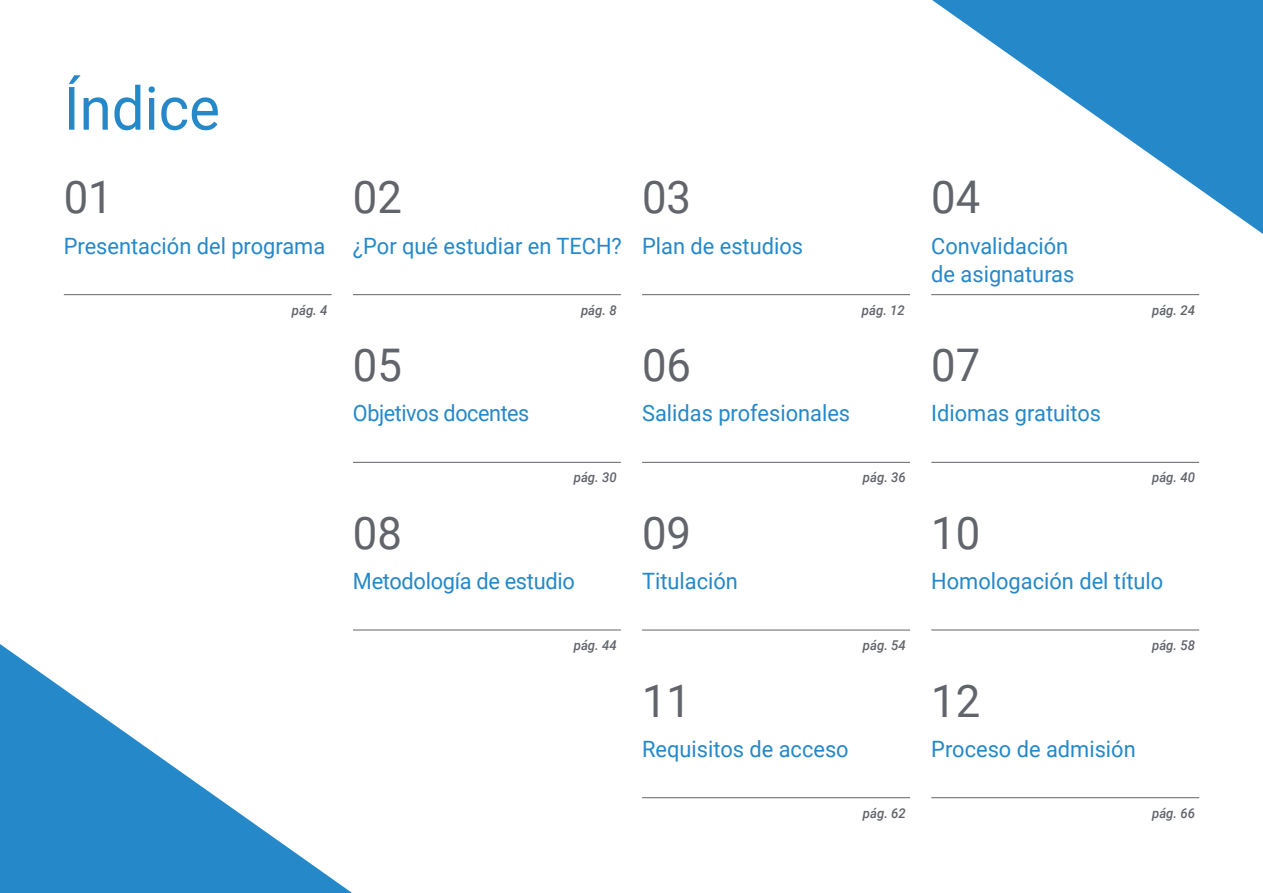
<style>
.page{position:relative;width:1263px;height:893px;background:#fff}
.page>*{position:absolute;margin:0;border:0;box-sizing:border-box;transform-origin:0 0}
.t1{font:60px "Roboto";color:#2488c9}
.t2{font:45px "Roboto";color:#61646a}
.t3{font:22.5px/28.5px "Roboto";color:#2488c9}
.t4{font:22.5px "Roboto";letter-spacing:-.02em;color:#2488c9;scale:.96 1}
.t5{font:italic 500 13.5px "Roboto";color:#61646a}
</style>
<div class="page">
<svg style="left:0;top:644px;width:352px;height:249px"></svg>
<svg style="left:932px;top:0;width:331px;height:234px"></svg>
<hr style="left:931px;top:462px;width:268px;height:1px;background:#61646a">
<hr style="left:353px;top:462px;width:268px;height:1px;background:#61646a">
<hr style="left:353px;top:294px;width:268px;height:1px;background:#61646a">
<hr style="left:931px;top:294px;width:268px;height:1px;background:#61646a">
<hr style="left:64px;top:294px;width:268px;height:1px;background:#61646a">
<hr style="left:642px;top:630px;width:268px;height:1px;background:#61646a">
<hr style="left:931px;top:630px;width:268px;height:1px;background:#61646a">
<hr style="left:353px;top:630px;width:268px;height:1px;background:#61646a">
<hr style="left:642px;top:797px;width:268px;height:1px;background:#61646a">
<hr style="left:931px;top:797px;width:268px;height:1px;background:#61646a">
<hr style="left:642px;top:462px;width:268px;height:1px;background:#61646a">
<hr style="left:642px;top:294px;width:268px;height:1px;background:#61646a">
<h1 class="t1" style="left:64px;top:66px;width:158px">Índice</h1>
<h2 class="t2" style="left:64px;top:166px;width:51px">01</h2>
<h2 class="t2" style="left:353px;top:166px;width:51px">02</h2>
<h2 class="t2" style="left:931px;top:166px;width:51px">04</h2>
<h2 class="t2" style="left:642px;top:166px;width:51px">03</h2>
<p class="t3" style="left:64px;top:230px;width:263px">Presentación del programa</p>
<p class="t3" style="left:642px;top:230px;width:162px">Plan de estudios</p>
<p class="t3" style="left:353px;top:230px;width:270px">¿Por qué estudiar en TECH?</p>
<p class="t3" style="left:931px;top:230px;width:145px">Convalidación de asignaturas</p>
<p class="t5" style="left:862px;top:300px;width:44px">pág. 12</p>
<p class="t5" style="left:292px;top:300px;width:37px">pág. 4</p>
<p class="t5" style="left:581px;top:300px;width:37px">pág. 8</p>
<p class="t5" style="left:1152px;top:300px;width:44px">pág. 24</p>
<h2 class="t2" style="left:353px;top:334px;width:51px">05</h2>
<h2 class="t2" style="left:931px;top:334px;width:51px">07</h2>
<h2 class="t2" style="left:642px;top:334px;width:51px">06</h2>
<p class="t4" style="left:353px;top:397px;width:185px">Objetivos docentes</p>
<p class="t3" style="left:642px;top:398px;width:210px">Salidas profesionales</p>
<p class="t3" style="left:931px;top:398px;width:171px">Idiomas gratuitos</p>
<p class="t5" style="left:863px;top:468px;width:44px">pág. 36</p>
<p class="t5" style="left:574px;top:468px;width:44px">pág. 30</p>
<p class="t5" style="left:1152px;top:468px;width:44px">pág. 40</p>
<h2 class="t2" style="left:353px;top:501px;width:51px">08</h2>
<h2 class="t2" style="left:642px;top:501px;width:51px">09</h2>
<h2 class="t2" style="left:931px;top:501px;width:51px">10</h2>
<p class="t3" style="left:353px;top:566px;width:223px">Metodología de estudio</p>
<p class="t3" style="left:642px;top:566px;width:97px">Titulación</p>
<p class="t3" style="left:931px;top:566px;width:234px">Homologación del título</p>
<p class="t5" style="left:574px;top:636px;width:44px">pág. 44</p>
<p class="t5" style="left:863px;top:636px;width:44px">pág. 54</p>
<p class="t5" style="left:1152px;top:636px;width:44px">pág. 58</p>
<h2 class="t2" style="left:642px;top:669px;width:51px">11</h2>
<h2 class="t2" style="left:931px;top:669px;width:51px">12</h2>
<p class="t3" style="left:642px;top:733px;width:208px">Requisitos de acceso</p>
<p class="t3" style="left:931px;top:733px;width:206px">Proceso de admisión</p>
<p class="t5" style="left:863px;top:803px;width:44px">pág. 62</p>
<p class="t5" style="left:1152px;top:803px;width:44px">pág. 66</p>
</div>
